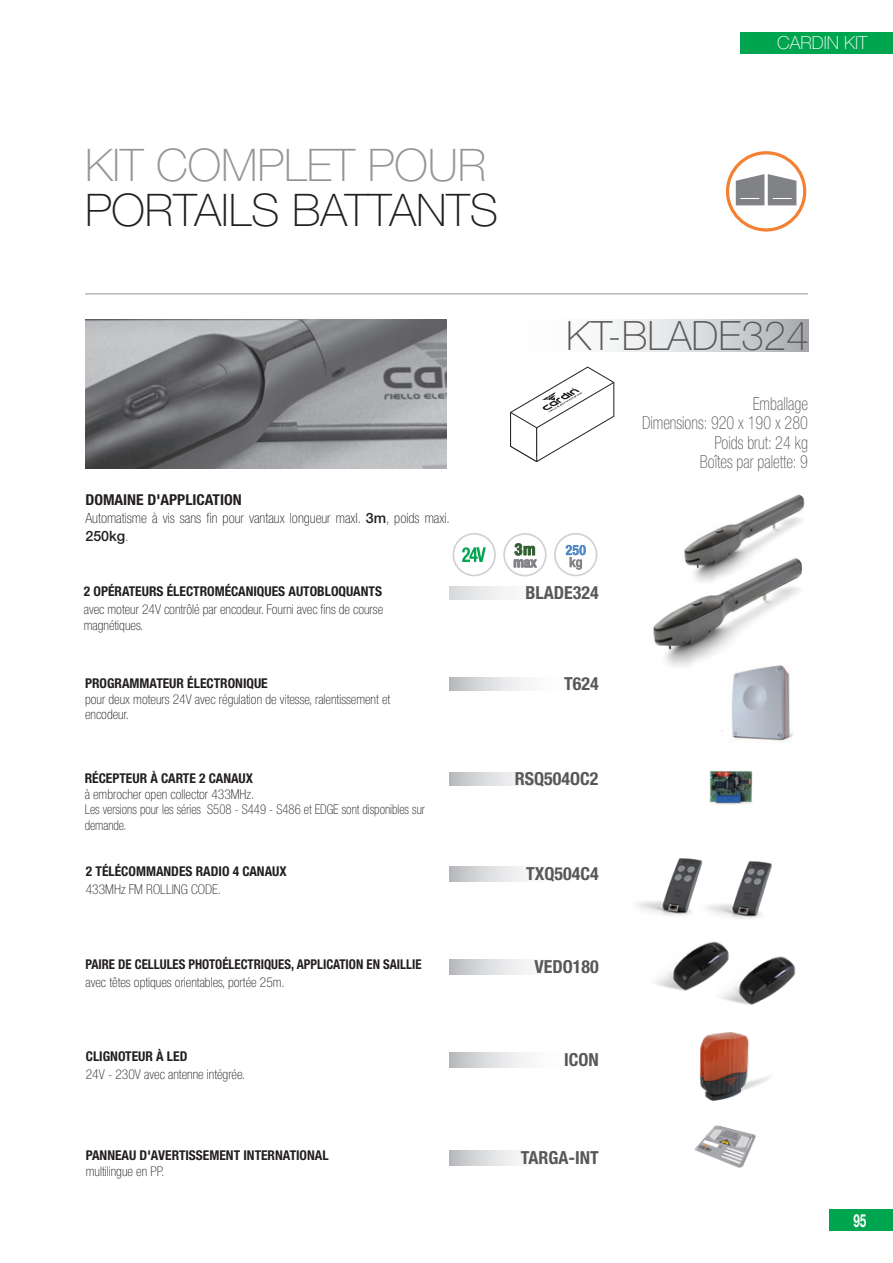
<style>
.page{position:relative;width:893px;height:1263px;background:#fff}
.page>*{position:absolute;margin:0;border:0;box-sizing:border-box;transform-origin:0 0}
.t1{font:100 45px "Helvetica Neue LT Std";color:#231f20}
.t2{font:100 45px "Helvetica Neue LT Std";color:#939598}
.t3{font:100 40.5px "Helvetica Neue LT Std";color:#57585a}
.t4{font:100 condensed 18px "Helvetica Neue LT Std";color:#57585a;scale:.9 1}
.t5{font:700 condensed 18px "Helvetica Neue LT Std";color:#57585a}
.t6{font:100 18px "Helvetica Neue LT Std";color:#fff}
.t7{font:700 18px "Helvetica Neue LT Std";color:#fff;scale:.65 1}
.t8{font:700 condensed 15px "Helvetica Neue LT Std";color:#231f20;scale:1.04 1}
.Kit_intro{font:100 condensed 14.25px/18px "Helvetica Neue LT Std";color:#231f20}
.t9{font:100 condensed 13.5px/15.8px "Helvetica Neue LT Std";color:#231f20}
.t10{font:700 condensed 13.5px "Helvetica Neue LT Std";color:#231f20}
.t11{font:100 condensed 13.5px/15.8px "Helvetica Neue LT Std";color:#231f20;scale:.94 1}
.t12{font:700 condensed 13.5px "Helvetica Neue LT Std";color:#231f20;scale:.95 1}
.s1{font-weight:500;font-stretch:normal}
</style>
<div class="page">
<div style="left:829px;top:1209px;width:64px;height:22px;background:#00a54f"></div>
<div style="left:740px;top:32px;width:153px;height:21px;background:#00a54f"></div>
<hr style="left:85px;top:293px;width:723px;height:1px;background:#939598">
<img style="left:722px;top:673px;width:71px;height:69px">
<img style="left:731px;top:956px;width:65px;height:49px">
<img style="left:654px;top:941px;width:79px;height:60px">
<img style="left:709px;top:770px;width:44px;height:35px">
<img style="left:706px;top:861px;width:66px;height:58px">
<img style="left:636px;top:858px;width:67px;height:58px">
<img style="left:694px;top:1125px;width:62px;height:43px">
<img style="left:699px;top:1032px;width:71px;height:69px">
<img style="left:86px;top:319px;width:360px;height:149px">
<img style="left:687px;top:494px;width:118px;height:53px">
<img style="left:653px;top:547px;width:150px;height:126px">
<div style="left:726px;top:151px;width:80px;height:81px;border:3px solid #f48031;border-radius:50%"></div>
<svg style="left:736px;top:174px;width:60px;height:31px;background:#96989a"></svg>
<svg style="left:510px;top:366px;width:104px;height:96px"></svg>
<svg style="left:450px;top:677px;width:77px;height:13px"></svg>
<svg style="left:450px;top:586px;width:58px;height:14px"></svg>
<svg style="left:450px;top:1053px;width:77px;height:14px"></svg>
<svg style="left:450px;top:960px;width:77px;height:14px"></svg>
<svg style="left:450px;top:866px;width:77px;height:15px"></svg>
<svg style="left:450px;top:1150px;width:71px;height:15px"></svg>
<svg style="left:449px;top:772px;width:77px;height:13px"></svg>
<svg style="left:610px;top:319px;width:199px;height:33px"></svg>
<svg style="left:462px;top:547px;width:24px;height:15px"></svg>
<div style="left:452px;top:533px;width:44px;height:43px;border:2px solid #d1d2d4;border-radius:50%"></div>
<div style="left:554px;top:533px;width:43px;height:43px;border:2px solid #d1d2d4;border-radius:50%"></div>
<svg style="left:566px;top:545px;width:20px;height:25px"></svg>
<div style="left:503px;top:533px;width:44px;height:43px;border:2px solid #d1d2d4;border-radius:50%"></div>
<svg style="left:514px;top:543px;width:23px;height:25px"></svg>
<h3 class="t6" style="left:777px;top:32px;width:92px">CARDIN KIT</h3>
<p class="t2" style="left:85px;top:139px;width:403px">KIT COMPLET POUR</p>
<p class="t1" style="left:85px;top:184px;width:415px">PORTAILS BATTANTS</p>
<p class="t3" style="left:566px;top:312px;width:244px">KT-BLADE324</p>
<p class="t4" style="left:753px;top:393px;width:63px">Emballage</p>
<p class="t4" style="left:642px;top:413px;width:186px">Dimensions: 920 x 190 x 280</p>
<p class="t4" style="left:714px;top:432px;width:105px">Poids brut: 24 kg</p>
<p class="t4" style="left:700px;top:452px;width:122px">Boîtes par palette: 9</p>
<p class="t8" style="left:85px;top:490px;width:152px">DOMAINE D'APPLICATION</p>
<p class="Kit_intro" style="left:85px;top:509px;width:366px">Automatisme à vis sans fin pour vantaux longueur maxI. <span class="s1">3m</span>, poids maxi.<br><span class="s1">250kg</span>.</p>
<p class="t10" style="left:84px;top:583px;width:300px">2 OPÉRATEURS ÉLECTROMÉCANIQUES AUTOBLOQUANTS</p>
<p class="t9" style="left:84px;top:601px;width:301px">avec moteur 24V contrôlé par encodeur. Fourni avec fins de course magnétiques.</p>
<p class="t5" style="left:525px;top:582px;width:75px">BLADE324</p>
<p class="t10" style="left:85px;top:675px;width:184px">PROGRAMMATEUR ÉLECTRONIQUE</p>
<p class="t9" style="left:85px;top:691px;width:307px">pour deux moteurs 24V avec régulation de vitesse, ralentissement et encodeur.</p>
<p class="t5" style="left:564px;top:673px;width:36px">T624</p>
<p class="t10" style="left:85px;top:770px;width:170px">RÉCEPTEUR À CARTE 2 CANAUX</p>
<p class="t9" style="left:85px;top:786px;width:171px">à embrocher open collector 433MHz.</p>
<p class="t11" style="left:85px;top:801px;width:363px">Les versions pour les séries S508 - S449 - S486 et EDGE sont disponibles sur demande.</p>
<p class="t5" style="left:515px;top:768px;width:85px">RSQ504OC2</p>
<p class="t10" style="left:86px;top:863px;width:202px">2 TÉLÉCOMMANDES RADIO 4 CANAUX</p>
<p class="t9" style="left:86px;top:881px;width:137px">433MHz FM ROLLING CODE.</p>
<p class="t5" style="left:526px;top:863px;width:74px">TXQ504C4</p>
<p class="t12" style="left:85px;top:956px;width:355px">PAIRE DE CELLULES PHOTOÉLECTRIQUES, APPLICATION EN SAILLIE</p>
<p class="t9" style="left:85px;top:974px;width:201px">avec têtes optiques orientables, portée 25m.</p>
<p class="t5" style="left:534px;top:956px;width:66px">VEDO180</p>
<p class="t10" style="left:86px;top:1048px;width:103px">CLIGNOTEUR À LED</p>
<p class="t9" style="left:86px;top:1066px;width:161px">24V - 230V avec antenne intégrée.</p>
<p class="t5" style="left:564px;top:1049px;width:36px">ICON</p>
<p class="t10" style="left:86px;top:1147px;width:244px">PANNEAU D'AVERTISSEMENT INTERNATIONAL</p>
<p class="t9" style="left:86px;top:1163px;width:80px">multilingue en PP.</p>
<p class="t5" style="left:521px;top:1147px;width:79px">TARGA-INT</p>
<h3 class="t7" style="left:853px;top:1209px;width:22px">95</h3>
</div>
